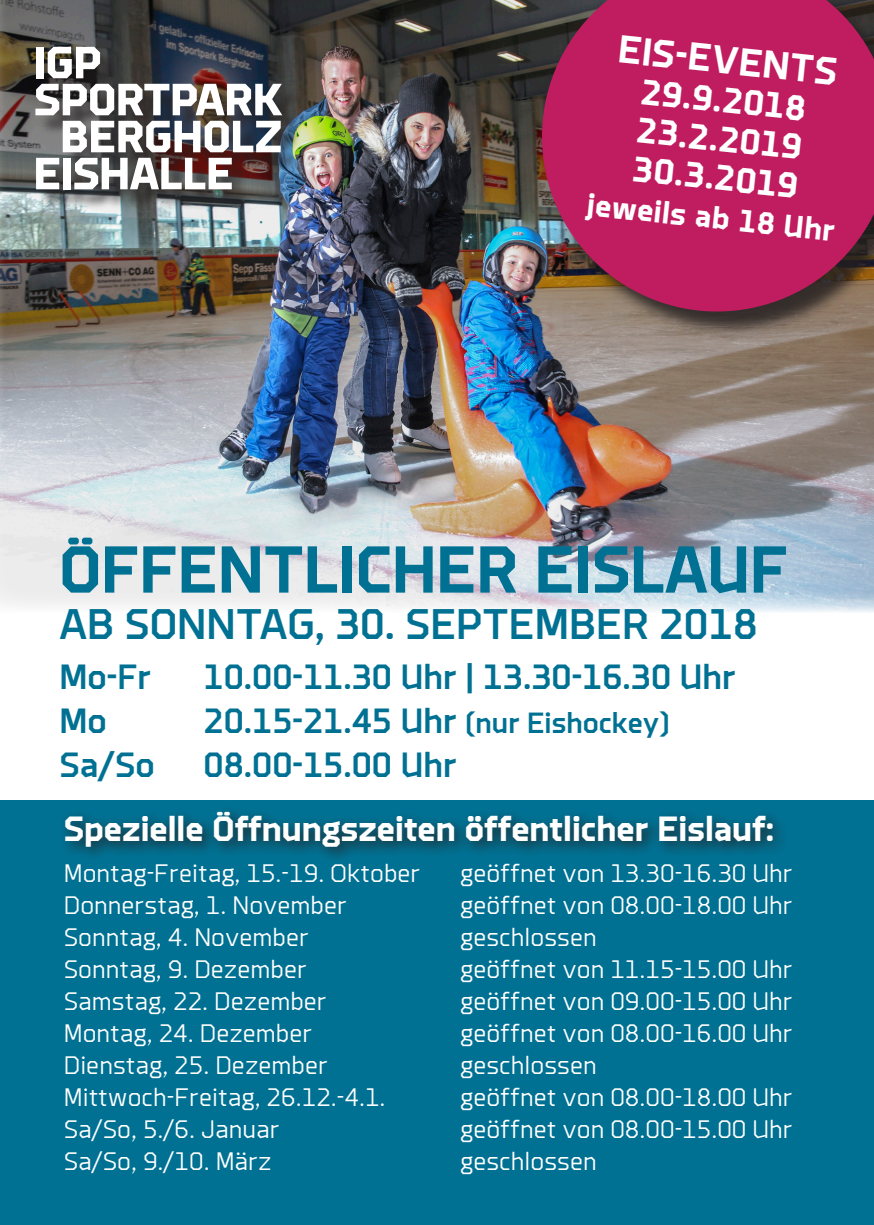
<style>
.page{position:relative;width:874px;height:1225px;background:#fff}
.page>*{position:absolute;margin:0;border:0;box-sizing:border-box;transform-origin:0 0}
.t1{font:700 68px "Brooklyn";color:#017193}
.t2{font:500 44px "Brooklyn";color:#017193}
.t3{font:700 40px "Brooklyn";color:#fff}
.t4{font:700 36.6px/38.8px "Brooklyn";color:#fff}
.t5{font:500 36px "Brooklyn";color:#017193}
.t6{font:700 36px "Brooklyn";color:#fff}
.t7{font:700 32px "Brooklyn";color:#fff}
.t8{font:300 26px "Brooklyn";color:#fff}
.s1{font-size:30px}
</style>
<div class="page">
<div style="left:0;top:800px;width:873px;height:425px;background:#017193"></div>
<img style="left:0;top:0;width:873px;height:612px">
<div style="left:58px;top:804px;width:730px;height:59px;background:#231f20;opacity:.83"></div>
<div style="left:532px;top:0;width:341px;height:344px;background:#231f20;opacity:.4"></div>
<svg style="left:525px;top:0;width:348px;height:328px;background:#a9295b"></svg>
<div style="left:38px;top:50px;width:264px;height:160px;background:#231f20;opacity:.75"></div>
<div style="left:36px;top:47px;width:7px;height:31px;background:#fff"></div>
<svg style="left:48px;top:47px;width:52px;height:31px"></svg>
<svg style="left:35px;top:84px;width:247px;height:31px"></svg>
<svg style="left:63px;top:121px;width:217px;height:31px"></svg>
<svg style="left:36px;top:158px;width:23px;height:31px"></svg>
<div style="left:63px;top:158px;width:8px;height:31px;background:#fff"></div>
<svg style="left:74px;top:158px;width:158px;height:31px"></svg>
<p class="t3" style="left:620px;top:29px;width:221px;rotate:6deg">EIS-EVENTS</p>
<p class="t4" style="left:642px;top:72px;width:167px;rotate:6deg">29.9.2018<br>23.2.2019</p>
<p class="t4" style="left:634px;top:150px;width:167px;rotate:6deg">30.3.2019</p>
<p class="t7" style="left:588px;top:189px;width:250px;rotate:6deg">jeweils ab 18 Uhr</p>
<p class="t1" style="left:59px;top:536px;width:730px">ÖFFENTLICHER EISLAUF</p>
<p class="t2" style="left:59px;top:602px;width:699px">AB SONNTAG, 30. SEPTEMBER 2018</p>
<p class="t5" style="left:59px;top:659px;width:93px">Mo-Fr</p>
<p class="t5" style="left:203px;top:659px;width:533px">10.00-11.30 Uhr | 13.30-16.30 Uhr</p>
<p class="t5" style="left:59px;top:703px;width:49px">Mo</p>
<p class="t5" style="left:203px;top:703px;width:467px">20.15-21.45 Uhr <span class="s1">(nur Eishockey)</span></p>
<p class="t5" style="left:59px;top:747px;width:97px">Sa/So</p>
<p class="t5" style="left:203px;top:747px;width:255px">08.00-15.00 Uhr</p>
<p class="t6" style="left:64px;top:811px;width:711px">Spezielle Öffnungszeiten öffentlicher Eislauf:</p>
<p class="t8" style="left:64px;top:860px;width:358px">Montag-Freitag, 15.-19. Oktober</p>
<p class="t8" style="left:460px;top:860px;width:334px">geöffnet von 13.30-16.30 Uhr</p>
<p class="t8" style="left:64px;top:892px;width:284px">Donnerstag, 1. November</p>
<p class="t8" style="left:460px;top:892px;width:334px">geöffnet von 08.00-18.00 Uhr</p>
<p class="t8" style="left:64px;top:924px;width:246px">Sonntag, 4. November</p>
<p class="t8" style="left:460px;top:924px;width:138px">geschlossen</p>
<p class="t8" style="left:64px;top:956px;width:244px">Sonntag, 9. Dezember</p>
<p class="t8" style="left:460px;top:956px;width:334px">geöffnet von 11.15-15.00 Uhr</p>
<p class="t8" style="left:64px;top:988px;width:264px">Samstag, 22. Dezember</p>
<p class="t8" style="left:460px;top:988px;width:334px">geöffnet von 09.00-15.00 Uhr</p>
<p class="t8" style="left:64px;top:1020px;width:250px">Montag, 24. Dezember</p>
<p class="t8" style="left:460px;top:1020px;width:334px">geöffnet von 08.00-16.00 Uhr</p>
<p class="t8" style="left:64px;top:1052px;width:265px">Dienstag, 25. Dezember</p>
<p class="t8" style="left:460px;top:1052px;width:138px">geschlossen</p>
<p class="t8" style="left:64px;top:1084px;width:323px">Mittwoch-Freitag, 26.12.-4.1.</p>
<p class="t8" style="left:460px;top:1084px;width:334px">geöffnet von 08.00-18.00 Uhr</p>
<p class="t8" style="left:64px;top:1116px;width:217px">Sa/So, 5./6. Januar</p>
<p class="t8" style="left:460px;top:1116px;width:334px">geöffnet von 08.00-15.00 Uhr</p>
<p class="t8" style="left:64px;top:1148px;width:209px">Sa/So, 9./10. März</p>
<p class="t8" style="left:460px;top:1148px;width:138px">geschlossen</p>
</div>
